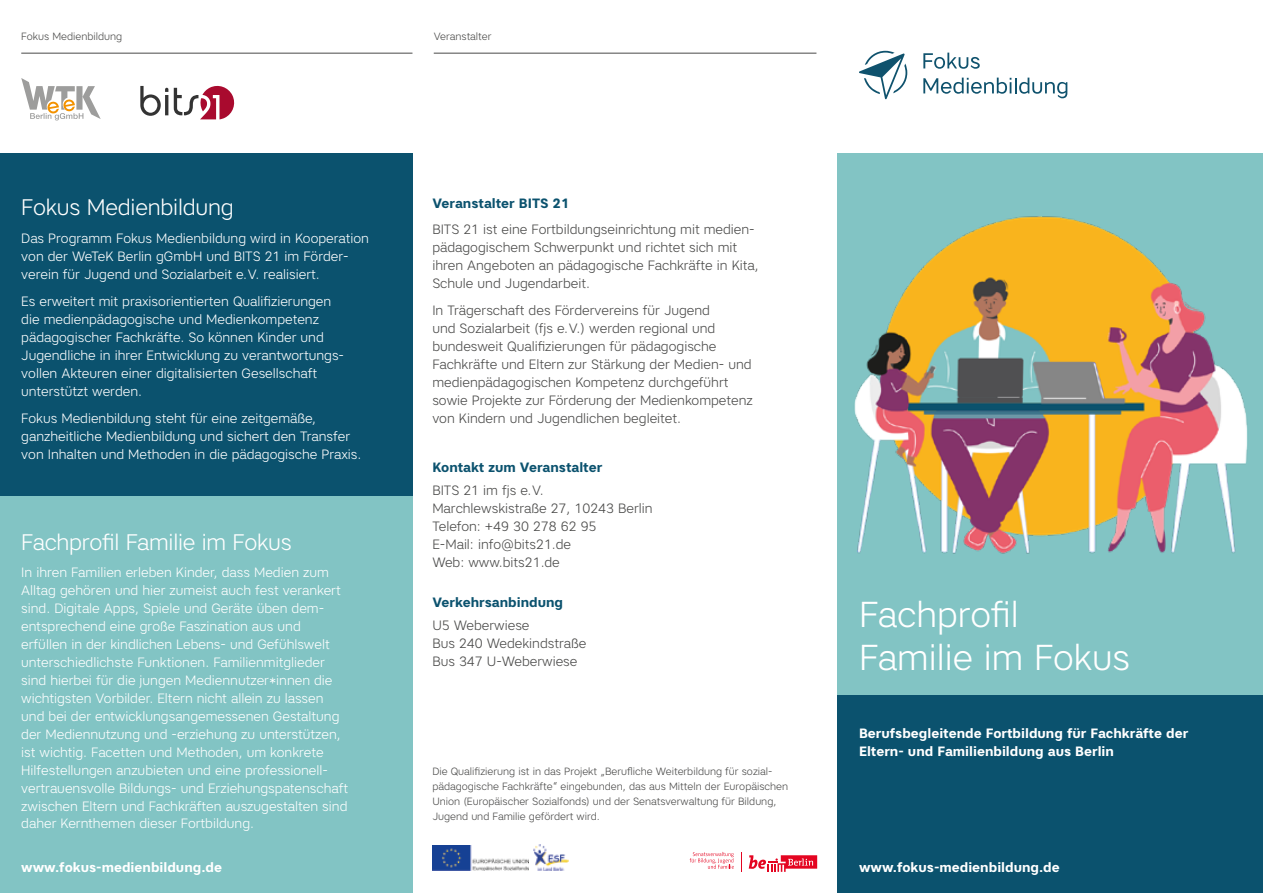
<style>
.page{position:relative;width:1263px;height:893px;background:#fff}
.page>*{position:absolute;margin:0;border:0;box-sizing:border-box;transform-origin:0 0}
.t1{font:300 36px/43.2px "Artico";color:#fff}
.t2{font:300 22.5px "Artico";letter-spacing:-.01em;color:#fff}
.t3{font:300 13.5px/18px "Artico";color:#fff}
.t4{font:300 13.5px/18px "Artico";color:#4a4a49}
.t5{font:700 13.5px/18px "Artico";color:#fff}
.t6{font:700 13.5px "Artico";color:#0b526e}
.t7{font:300 10.5px/15px "Artico";color:#4a4a49}
</style>
<div class="page">
<div style="left:838px;top:694px;width:425px;height:199px;background:#0b526e"></div>
<div style="left:838px;top:153px;width:425px;height:541px;background:#82c4c4"></div>
<img style="left:854px;top:216px;width:394px;height:338px">
<div style="left:0;top:153px;width:412px;height:343px;background:#0b526e"></div>
<div style="left:0;top:496px;width:412px;height:397px;background:#82c4c4"></div>
<img style="left:432px;top:845px;width:96px;height:26px">
<img style="left:533px;top:845px;width:36px;height:26px">
<svg style="left:923px;top:53px;width:57px;height:16px"></svg>
<svg style="left:923px;top:78px;width:144px;height:20px"></svg>
<svg style="left:859px;top:51px;width:48px;height:48px"></svg>
<svg style="left:21px;top:78px;width:80px;height:42px"></svg>
<svg style="left:140px;top:86px;width:28px;height:30px"></svg>
<svg style="left:174px;top:85px;width:61px;height:34px"></svg>
<hr style="left:21px;top:53px;width:391px;height:1px;background:#4a4a49">
<hr style="left:434px;top:53px;width:382px;height:1px;background:#4a4a49">
<svg style="left:749px;top:855px;width:68px;height:17px"></svg>
<svg style="left:741px;top:852px;width:1px;height:20px"></svg>
<svg style="left:690px;top:852px;width:44px;height:17px"></svg>
<p class="t7" style="left:21px;top:28px;width:103px">Fokus Medienbildung</p>
<p class="t7" style="left:434px;top:28px;width:59px">Veranstalter</p>
<h2 class="t2" style="left:21px;top:192px;width:214px">Fokus Medienbildung</h2>
<p class="t3" style="left:21px;top:229px;width:349px">Das Programm Fokus Medienbildung wird in Kooperation von der WeTeK Berlin gGmbH und BITS 21 im Förder&shy;verein für Jugend und Sozialarbeit e.V. realisiert.</p>
<p class="t3" style="left:21px;top:292px;width:324px">Es erweitert mit praxisorientierten Qualifizierungen die medienpädagogische und Medienkompetenz pädagogischer Fachkräfte. So können Kinder und Jugendliche in ihrer Entwicklung zu verantwortungs&shy;vollen Akteuren einer digitalisierten Gesellschaft unterstützt werden.</p>
<p class="t3" style="left:21px;top:409px;width:342px">Fokus Medienbildung steht für eine zeitgemäße, ganzheitliche Medienbildung und sichert den Transfer von Inhalten und Methoden in die pädagogische Praxis.</p>
<h2 class="t2" style="left:21px;top:528px;width:272px">Fachprofil Familie im Fokus</h2>
<p class="t3" style="left:21px;top:562px;width:328px">In ihren Familien erleben Kinder, dass Medien zum Alltag gehören und hier zumeist auch fest verankert sind. Digitale Apps, Spiele und Geräte üben dem&shy;entsprechend eine große Faszination aus und erfüllen in der kindlichen Lebens- und Gefühlswelt unterschiedlichste Funktionen. Familienmitglieder sind hierbei für die jungen Mediennutzer*innen die wichtigsten Vorbilder. Eltern nicht allein zu lassen und bei der entwicklungsangemessenen Gestaltung der Mediennutzung und -erziehung zu unterstützen, ist wichtig. Facetten und Methoden, um konkrete Hilfestellungen anzubieten und eine professionell&shy;vertrauensvolle Bildungs- und Erziehungspatenschaft zwischen Eltern und Fachkräften auszugestalten sind daher Kernthemen dieser Fortbildung.</p>
<p class="t6" style="left:432px;top:195px;width:139px">Veranstalter BITS 21</p>
<p class="t4" style="left:432px;top:220px;width:328px">BITS 21 ist eine Fortbildungseinrichtung mit medien&shy;pädagogischem Schwerpunkt und richtet sich mit ihren Angeboten an pädagogische Fachkräfte in Kita, Schule und Jugendarbeit.</p>
<p class="t4" style="left:432px;top:301px;width:322px">In Trägerschaft des Fördervereins für Jugend<br>und Sozialarbeit (fjs e.V.) werden regional und bundesweit Qualifizierungen für pädagogische Fachkräfte und Eltern zur Stärkung der Medien- und medienpädagogischen Kompetenz durchgeführt sowie Projekte zur Förderung der Medienkompetenz von Kindern und Jugendlichen begleitet.</p>
<p class="t6" style="left:432px;top:459px;width:172px">Kontakt zum Veranstalter</p>
<p class="t4" style="left:432px;top:481px;width:222px">BITS 21 im fjs e.V.<br>Marchlewskistraße 27, 10243 Berlin<br>Telefon: +49 30 278 62 95<br>E-Mail: info@bits21.de<br>Web: www.bits21.de</p>
<p class="t6" style="left:432px;top:594px;width:132px">Verkehrsanbindung</p>
<p class="t4" style="left:432px;top:616px;width:156px">U5 Weberwiese<br>Bus 240 Wedekindstraße<br>Bus 347 U-Weberwiese</p>
<p class="t7" style="left:432px;top:764px;width:357px">Die Qualifizierung ist in das Projekt „Berufliche Weiterbildung für sozial&shy;pädagogische Fachkräfte“ eingebunden, das aus Mitteln der Europäischen Union (Europäischer Sozialfonds) und der Senatsverwaltung für Bildung, Jugend und Familie gefördert wird.</p>
<h1 class="t1" style="left:859px;top:592px;width:273px">Fachprofil<br>Familie im Fokus</h1>
<p class="t5" style="left:859px;top:724px;width:331px">Berufsbegleitende Fortbildung für Fachkräfte der<br>Eltern- und Familienbildung aus Berlin</p>
<p class="t5" style="left:21px;top:858px;width:202px">www.fokus-medienbildung.de</p>
<p class="t5" style="left:859px;top:858px;width:202px">www.fokus-medienbildung.de</p>
</div>
